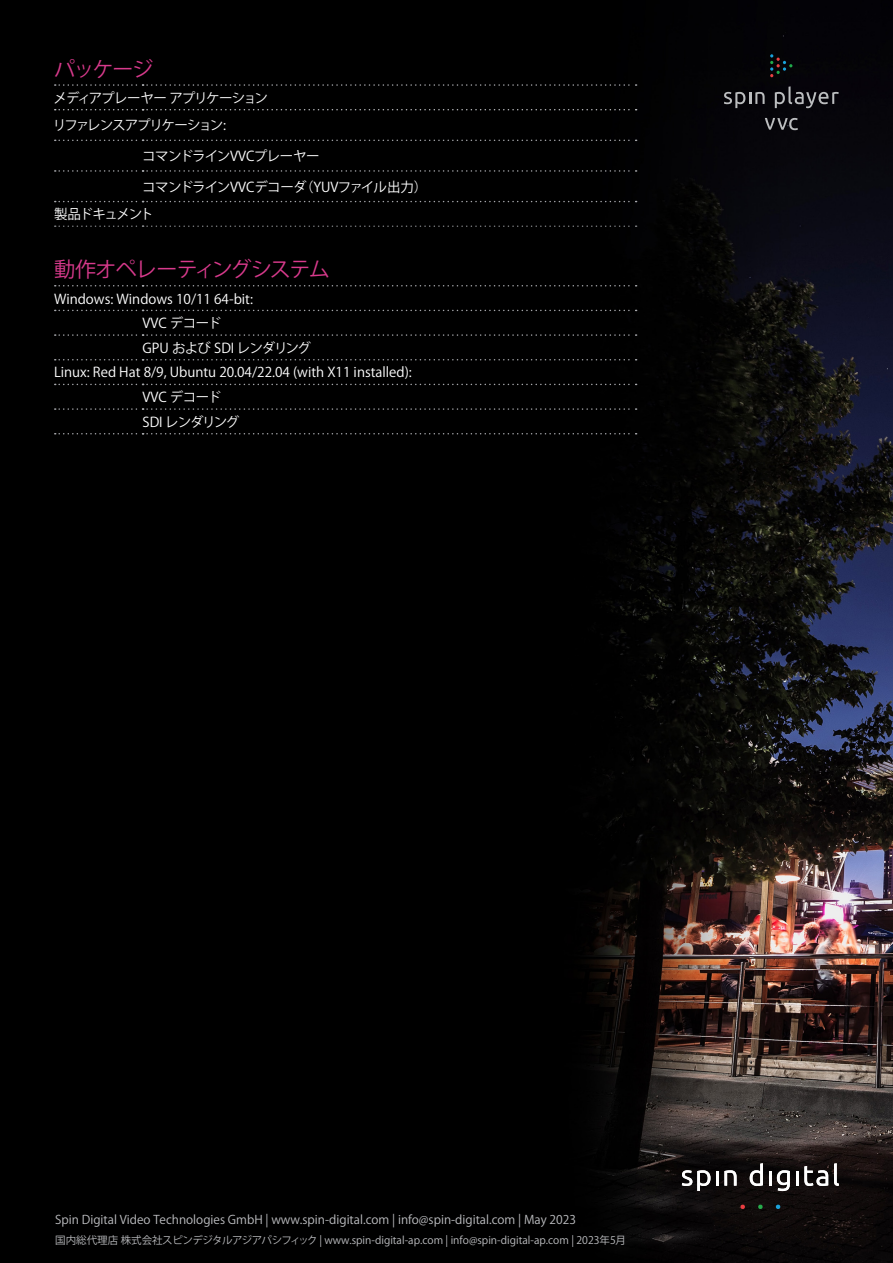
<style>
.page{position:relative;width:893px;height:1263px;background:#fff}
.page>*{position:absolute;margin:0;border:0;box-sizing:border-box;transform-origin:0 0}
.t1{font:21px "Koz Go Pr 6 N";letter-spacing:-.05em;color:#d83a8c}
.t2{font:13.5px "Koz Go Pr 6 N";color:#fff}
.t3{font:13.5px "Koz Go Pr 6 N";letter-spacing:-.09em;color:#fff}
.t4{font:13.5px "Koz Go Pr 6 N";letter-spacing:-.04em;color:#fff}
.t5{font:13.5px "Koz Go Pr 6 N";letter-spacing:-.05em;color:#fff}
.t6{font:13.5px "Koz Go Pr 6 N";letter-spacing:-.02em;color:#fff}
.t7{font:13.5px "Koz Go Pr 6 N";letter-spacing:-.11em;color:#fff}
.t8{font:12px "Koz Go Pr 6 N";color:#bcbdc0}
.t9{font:10.5px "Koz Go Pr 6 N";color:#bcbdc0}
</style>
<div class="page">
<img style="left:0;top:0;width:893px;height:1263px">
<svg style="left:55px;top:84px;width:582px;height:2px"></svg>
<svg style="left:55px;top:225px;width:582px;height:2px"></svg>
<svg style="left:55px;top:201px;width:582px;height:1px"></svg>
<svg style="left:55px;top:359px;width:582px;height:1px"></svg>
<svg style="left:55px;top:384px;width:582px;height:1px"></svg>
<svg style="left:55px;top:408px;width:582px;height:2px"></svg>
<svg style="left:55px;top:433px;width:582px;height:1px"></svg>
<svg style="left:55px;top:285px;width:582px;height:1px"></svg>
<svg style="left:55px;top:140px;width:582px;height:1px"></svg>
<svg style="left:55px;top:170px;width:582px;height:2px"></svg>
<svg style="left:55px;top:310px;width:582px;height:1px"></svg>
<svg style="left:55px;top:334px;width:582px;height:2px"></svg>
<svg style="left:55px;top:109px;width:582px;height:1px"></svg>
<svg style="left:682px;top:1170px;width:28px;height:21px"></svg>
<svg style="left:716px;top:1170px;width:2px;height:15px"></svg>
<svg style="left:724px;top:1170px;width:13px;height:15px"></svg>
<svg style="left:750px;top:1163px;width:13px;height:23px"></svg>
<hr style="left:769px;top:1170px;width:3px;height:15px;background:#fff">
<svg style="left:777px;top:1170px;width:13px;height:21px"></svg>
<svg style="left:796px;top:1170px;width:2px;height:15px"></svg>
<svg style="left:804px;top:1166px;width:24px;height:20px"></svg>
<svg style="left:834px;top:1163px;width:5px;height:23px"></svg>
<svg style="left:758px;top:1204px;width:5px;height:5px"></svg>
<svg style="left:776px;top:1204px;width:4px;height:5px"></svg>
<svg style="left:740px;top:1204px;width:5px;height:5px"></svg>
<svg style="left:770px;top:54px;width:22px;height:23px"></svg>
<svg style="left:765px;top:118px;width:33px;height:12px"></svg>
<svg style="left:724px;top:92px;width:41px;height:16px"></svg>
<svg style="left:775px;top:86px;width:64px;height:22px"></svg>
<p class="t1" style="left:54px;top:58px;width:101px">パッケージ</p>
<p class="t3" style="left:53px;top:90px;width:216px">メディアプレーヤー アプリケーション</p>
<p class="t3" style="left:53px;top:118px;width:175px">リファレンスアプリケーション:</p>
<p class="t4" style="left:142px;top:148px;width:179px">コマンドラインVVCプレーヤー</p>
<p class="t4" style="left:142px;top:179px;width:287px">コマンドラインVVCデコーダ（YUVファイル出力）</p>
<p class="t7" style="left:54px;top:207px;width:101px">製品ドキュメント</p>
<p class="t1" style="left:54px;top:258px;width:277px">動作オペレーティングシステム</p>
<p class="t2" style="left:54px;top:291px;width:200px">Windows: Windows 10/11 64-bit:</p>
<p class="t6" style="left:143px;top:316px;width:80px">VVC デコード</p>
<p class="t5" style="left:143px;top:340px;width:170px">GPU および SDI レンダリング</p>
<p class="t2" style="left:54px;top:365px;width:359px">Linux: Red Hat 8/9, Ubuntu 20.04/22.04 (with X11 installed):</p>
<p class="t6" style="left:143px;top:390px;width:80px">VVC デコード</p>
<p class="t3" style="left:143px;top:414px;width:98px">SDI レンダリング</p>
<p class="t8" style="left:55px;top:1213px;width:522px">Spin Digital Video Technologies GmbH | www.spin-digital.com | info@spin-digital.com | May 2023</p>
<p class="t9" style="left:55px;top:1234px;width:572px">国内総代理店 株式会社スピンデジタルアジアパシフィック | www.spin-digital-ap.com | info@spin-digital-ap.com | 2023年5月</p>
</div>
